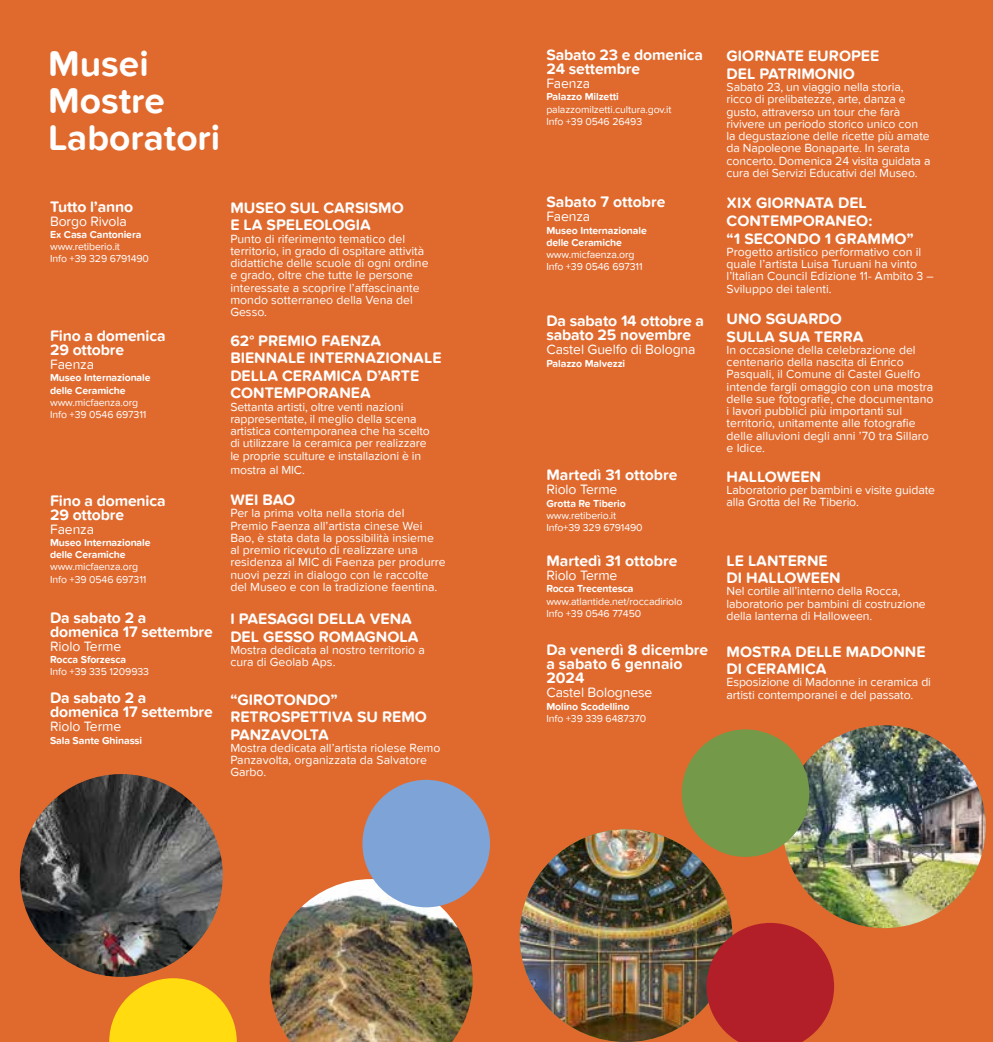
<style>
.page{position:relative;width:993px;height:1042px;background:#fff}
.page>*{position:absolute;margin:0;border:0;box-sizing:border-box;transform-origin:0 0}
.t1{font:700 36.93px/36.9px "Proxima Nova Soft W03";color:#fff}
.t2{font:700 15.75px/17.5px "Proxima Nova Soft W03";color:#fff}
.t3{font:14px "Proxima Nova Soft W03";letter-spacing:-.01em;color:#fff}
.t4{font:12.25px/12.2px "Proxima Nova Soft W03";color:#fff}
.t5{font:10.5px/12.2px "Proxima Nova Soft W03";letter-spacing:-.01em;color:#fff}
.t6{font:700 10.5px/12.2px "Proxima Nova Soft W03";letter-spacing:-.01em;color:#fff}
</style>
<div class="page">
<div style="left:437px;top:0;width:555px;height:1042px;background:#e06a2e"></div>
<div style="left:0;top:0;width:532px;height:1042px;background:#e06a2e"></div>
<img style="left:20px;top:774px;width:203px;height:203px;border-radius:101px">
<img style="left:270px;top:879px;width:202px;height:163px">
<img style="left:782px;top:725px;width:203px;height:203px;border-radius:101px">
<img style="left:519px;top:829px;width:213px;height:213px;border-radius:106px">
<div style="left:362px;top:780px;width:128px;height:127px;background:#7ea3d6;border-radius:50%"></div>
<div style="left:681px;top:729px;width:128px;height:128px;background:#749948;border-radius:50%"></div>
<svg style="left:706px;top:923px;width:127px;height:119px;background:#b42b2a"></svg>
<svg style="left:109px;top:978px;width:128px;height:64px"></svg>
<h1 class="t1" style="left:48px;top:45px;width:173px">Musei<br>Mostre<br>Laboratori</h1>
<p class="t2" style="left:50px;top:197px;width:85px">Tutto l’anno</p>
<p class="t3" style="left:50px;top:213px;width:78px">Borgo Rivola</p>
<p class="t6" style="left:50px;top:228px;width:93px">Ex Casa Cantoniera</p>
<p class="t5" style="left:50px;top:240px;width:100px">www.retiberio.it<br>Info +39 329 6791490</p>
<p class="t2" style="left:50px;top:329px;width:117px;line-height:14px">Fino a domenica<br>29 ottobre</p>
<p class="t3" style="left:50px;top:357px;width:45px">Faenza</p>
<p class="t6" style="left:50px;top:371px;width:102px">Museo Internazionale delle Ceramiche</p>
<p class="t5" style="left:50px;top:396px;width:98px">www.micfaenza.org<br>Info +39 0546 697311</p>
<p class="t2" style="left:50px;top:493px;width:117px;line-height:14px">Fino a domenica<br>29 ottobre</p>
<p class="t3" style="left:50px;top:521px;width:45px">Faenza</p>
<p class="t6" style="left:50px;top:536px;width:102px">Museo Internazionale delle Ceramiche</p>
<p class="t5" style="left:50px;top:561px;width:98px">www.micfaenza.org<br>Info +39 0546 697311</p>
<p class="t2" style="left:50px;top:610px;width:164px;line-height:14px">Da sabato 2 a domenica 17 settembre</p>
<p class="t3" style="left:50px;top:638px;width:73px">Riolo Terme</p>
<p class="t6" style="left:50px;top:653px;width:78px">Rocca Sforzesca</p>
<p class="t5" style="left:50px;top:666px;width:100px">Info +39 335 1209933</p>
<p class="t2" style="left:50px;top:691px;width:164px;line-height:14px">Da sabato 2 a domenica 17 settembre</p>
<p class="t3" style="left:50px;top:719px;width:73px">Riolo Terme</p>
<p class="t6" style="left:50px;top:734px;width:94px">Sala Sante Ghinassi</p>
<p class="t2" style="left:230px;top:199px;width:175px">MUSEO SUL CARSISMO<br>E LA SPELEOLOGIA</p>
<p class="t4" style="left:230px;top:232px;width:200px">Punto di riferimento tematico del territorio, in grado di ospitare attività didattiche delle scuole di ogni ordine e grado, oltre che tutte le persone interessate a scoprire l’affascinante mondo sotterraneo della Vena del<br>Gesso.</p>
<p class="t2" style="left:230px;top:332px;width:213px">62° PREMIO FAENZA<br>BIENNALE INTERNAZIONALE<br>DELLA CERAMICA D’ARTE<br>CONTEMPORANEA</p>
<p class="t4" style="left:230px;top:400px;width:201px">Settanta artisti, oltre venti nazioni rappresentate, il meglio della scena artistica contemporanea che ha scelto di utilizzare la ceramica per realizzare le proprie sculture e installazioni è in</p>
<p class="t4" style="left:230px;top:463px;width:76px">mostra al MIC.</p>
<p class="t2" style="left:230px;top:491px;width:66px">WEI BAO</p>
<p class="t4" style="left:230px;top:507px;width:217px">Per la prima volta nella storia del<br>Premio Faenza all’artista cinese Wei Bao, è stata data la possibilità insieme al premio ricevuto di realizzare una residenza al MIC di Faenza per produrre nuovi pezzi in dialogo con le raccolte del Museo e con la tradizione faentina.</p>
<p class="t2" style="left:230px;top:610px;width:190px">I PAESAGGI DELLA VENA<br>DEL GESSO ROMAGNOLA</p>
<p class="t4" style="left:230px;top:643px;width:196px">Mostra dedicata al nostro territorio a cura di Geolab Aps.</p>
<p class="t2" style="left:230px;top:690px;width:198px">“GIROTONDO”<br>RETROSPETTIVA SU REMO<br>PANZAVOLTA</p>
<p class="t4" style="left:230px;top:741px;width:211px">Mostra dedicata all’artista riolese Remo<br>Panzavolta, organizzata da Salvatore<br>Garbo.</p>
<p class="t2" style="left:546px;top:48px;width:158px;line-height:14px">Sabato 23 e domenica<br>24 settembre</p>
<p class="t3" style="left:546px;top:76px;width:45px">Faenza</p>
<p class="t6" style="left:546px;top:91px;width:74px">Palazzo Milzetti</p>
<p class="t5" style="left:546px;top:103px;width:127px">palazzomilzetti.cultura.gov.it<br>Info +39 0546 26493</p>
<p class="t2" style="left:546px;top:193px;width:121px">Sabato 7 ottobre</p>
<p class="t3" style="left:546px;top:209px;width:45px">Faenza</p>
<p class="t6" style="left:546px;top:224px;width:102px">Museo Internazionale delle Ceramiche</p>
<p class="t5" style="left:546px;top:248px;width:98px">www.micfaenza.org<br>Info +39 0546 697311</p>
<p class="t2" style="left:546px;top:314px;width:159px;line-height:14px">Da sabato 14 ottobre a sabato 25 novembre</p>
<p class="t3" style="left:546px;top:342px;width:151px">Castel Guelfo di Bologna</p>
<p class="t6" style="left:546px;top:357px;width:80px">Palazzo Malvezzi</p>
<p class="t2" style="left:546px;top:466px;width:133px">Martedì 31 ottobre</p>
<p class="t3" style="left:546px;top:482px;width:73px">Riolo Terme</p>
<p class="t6" style="left:546px;top:497px;width:81px">Grotta Re Tiberio</p>
<p class="t5" style="left:546px;top:509px;width:98px">www.retiberio.it<br>Info+39 329 6791490</p>
<p class="t2" style="left:546px;top:552px;width:133px">Martedì 31 ottobre</p>
<p class="t3" style="left:546px;top:568px;width:73px">Riolo Terme</p>
<p class="t6" style="left:546px;top:582px;width:89px">Rocca Trecentesca</p>
<p class="t5" style="left:546px;top:595px;width:137px">www.atlantide.net/roccadiriolo<br>Info +39 0546 77450</p>
<p class="t2" style="left:546px;top:643px;width:163px;line-height:14px">Da venerdì 8 dicembre a sabato 6 gennaio<br>2024</p>
<p class="t3" style="left:546px;top:685px;width:108px">Castel Bolognese</p>
<p class="t6" style="left:546px;top:700px;width:85px">Molino Scodellino</p>
<p class="t5" style="left:546px;top:712px;width:101px">Info +39 339 6487370</p>
<p class="t2" style="left:726px;top:47px;width:154px">GIORNATE EUROPEE<br>DEL PATRIMONIO</p>
<p class="t4" style="left:726px;top:81px;width:205px">Sabato 23, un viaggio nella storia, ricco di prelibatezze, arte, danza e gusto, attraverso un tour che farà rivivere un periodo storico unico con<br>la degustazione delle ricette più amate da Napoleone Bonaparte. In serata concerto. Domenica 24 visita guidata a cura dei Servizi Educativi del Museo.</p>
<p class="t2" style="left:726px;top:194px;width:188px">XIX GIORNATA DEL<br>CONTEMPORANEO:<br>“1 SECONDO 1 GRAMMO”</p>
<p class="t4" style="left:726px;top:245px;width:209px">Progetto artistico performativo con il quale l’artista Luisa Turuani ha vinto l’Italian Council Edizione 11- Ambito 3 – Sviluppo dei talenti.</p>
<p class="t2" style="left:726px;top:310px;width:138px">UNO SGUARDO<br>SULLA SUA TERRA</p>
<p class="t4" style="left:726px;top:343px;width:208px">In occasione della celebrazione del centenario della nascita di Enrico Pasquali, il Comune di Castel Guelfo intende fargli omaggio con una mostra delle sue fotografie, che documentano i lavori pubblici più importanti sul territorio, unitamente alle fotografie delle alluvioni degli anni ’70 tra Sillaro e Idice.</p>
<p class="t2" style="left:726px;top:467px;width:96px">HALLOWEEN</p>
<p class="t4" style="left:726px;top:483px;width:210px">Laboratorio per bambini e visite guidate alla Grotta del Re Tiberio.</p>
<p class="t2" style="left:726px;top:551px;width:116px">LE LANTERNE<br>DI HALLOWEEN</p>
<p class="t4" style="left:726px;top:585px;width:201px">Nel cortile all’interno della Rocca, laboratorio per bambini di costruzione della lanterna di Halloween.</p>
<p class="t2" style="left:726px;top:642px;width:200px">MOSTRA DELLE MADONNE<br>DI CERAMICA</p>
<p class="t4" style="left:726px;top:676px;width:206px">Esposizione di Madonne in ceramica di artisti contemporanei e del passato.</p>
</div>
